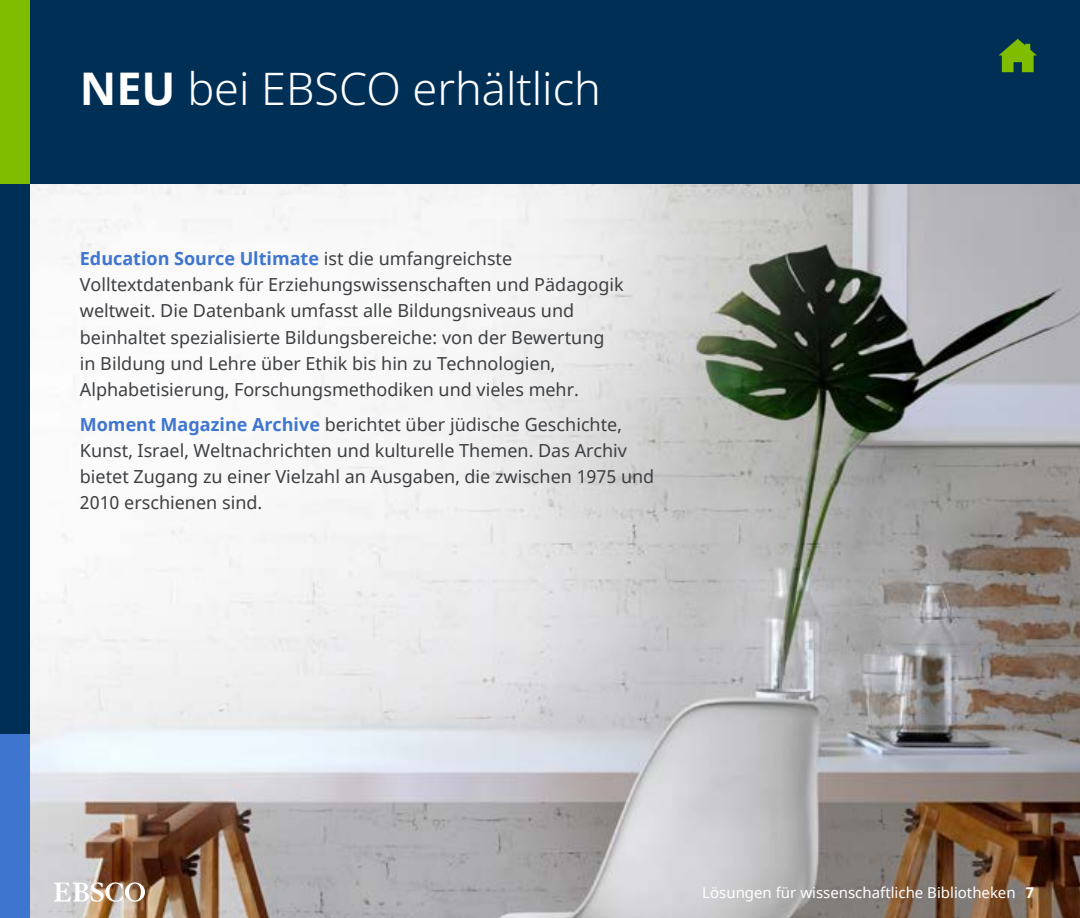
<style>
.page{position:relative;width:1080px;height:918px;background:#fff}
.page>*{position:absolute;margin:0;border:0;box-sizing:border-box;transform-origin:0 0}
.H1{font:300 45px "Noto Sans";color:#fff}
.H1-2{font:18px/26.2px "Noto Sans";color:#3d3f42}
.t1{font:15px "Noto Sans";color:#fff}
.Number_grey{font:700 15px "Noto Sans";color:#fff}
.s1{font-weight:700}
.s2{font-weight:700;color:#3e75cf}
</style>
<div class="page">
<img style="left:30px;top:185px;width:1050px;height:733px">
<div style="left:15px;top:0;width:1065px;height:184px;background:#002f56"></div>
<div style="left:0;top:734px;width:30px;height:184px;background:#3e75cf"></div>
<div style="left:0;top:184px;width:30px;height:550px;background:#002f56"></div>
<div style="left:0;top:0;width:30px;height:184px;background:#80bc00"></div>
<svg style="left:999px;top:39px;width:38px;height:33px"></svg>
<svg style="left:54px;top:882px;width:91px;height:20px"></svg>
<p class="H1" style="left:80px;top:57px;width:523px"><span class="s1">NEU</span> bei EBSCO erhältlich</p>
<p class="H1-2" style="left:80px;top:246px;width:545px"><span class="s2">Education Source Ultimate</span> ist die umfangreichste Volltextdatenbank für Erziehungswissenschaften und Pädagogik weltweit. Die Datenbank umfasst alle Bildungsniveaus und beinhaltet spezialisierte Bildungsbereiche: von der Bewertung in Bildung und Lehre über Ethik bis hin zu Technologien, Alphabetisierung, Forschungsmethodiken und vieles mehr.</p>
<p class="H1-2" style="left:80px;top:412px;width:576px"><span class="s2">Moment Magazine Archive</span> berichtet über jüdische Geschichte, Kunst, Israel, Weltnachrichten und kulturelle Themen. Das Archiv bietet Zugang zu einer Vielzahl an Ausgaben, die zwischen 1975 und 2010 erschienen sind.</p>
<p class="t1" style="left:702px;top:883px;width:315px">Lösungen für wissenschaftliche Bibliotheken</p>
<p class="Number_grey" style="left:1026px;top:882px;width:10px">7</p>
</div>
